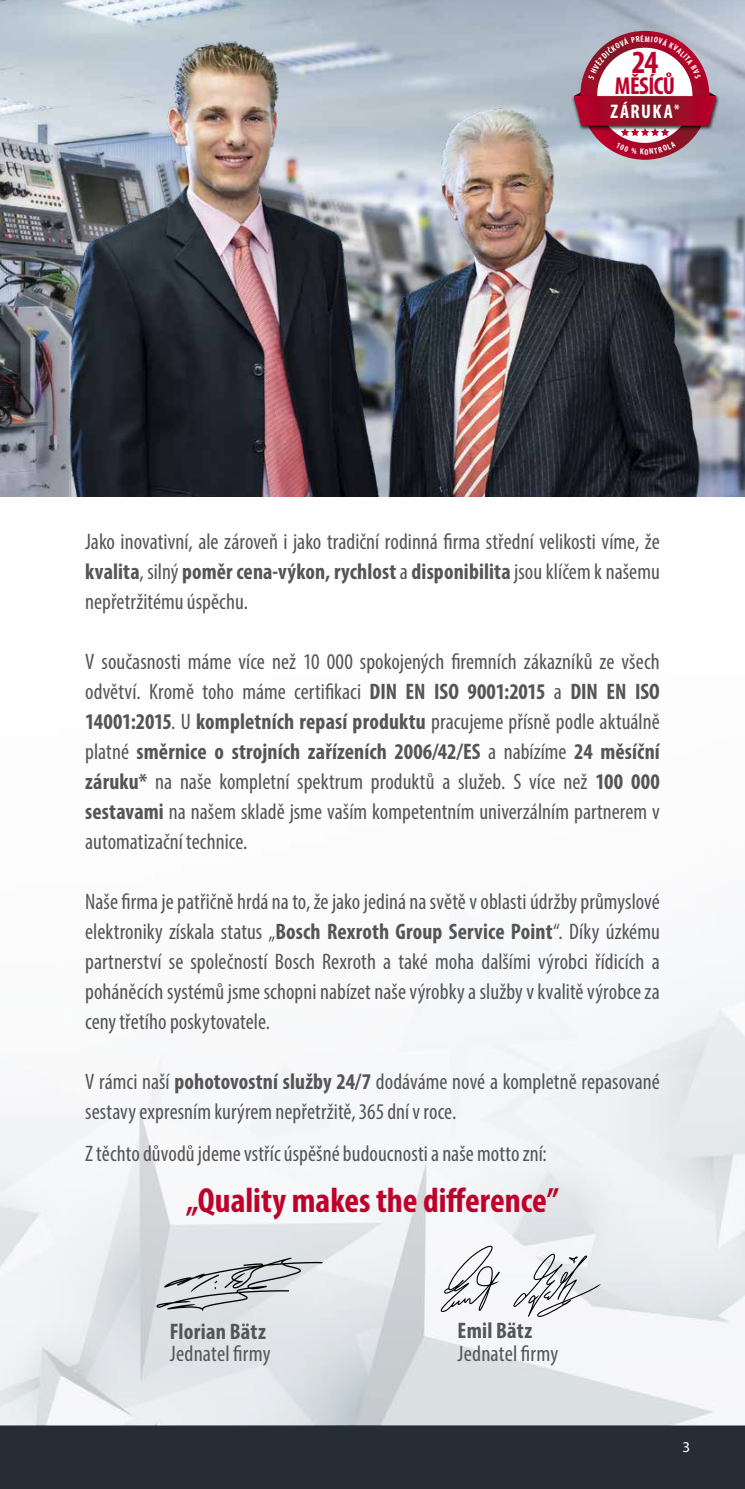
<style>
.page{position:relative;width:745px;height:1489px;background:#fff}
.page>*{position:absolute;margin:0;border:0;box-sizing:border-box;transform-origin:0 0}
.t1{font:700 condensed 35px "Myriad Pro";color:#be002b}
.t2{font:700 condensed 32.5px "Myriad Pro";color:#be002b}
.t3{font:700 condensed 24.5px "Myriad Pro";letter-spacing:-.025em;color:#be002b}
.t4{font:condensed 22.5px/30px "Myriad Pro";letter-spacing:.005em;color:#555;text-align:justify}
.t5{font:700 condensed 22.5px "Myriad Pro";letter-spacing:.01em;color:#555}
.t6{font:700 condensed 19.75px "Myriad Pro";letter-spacing:.075em;color:#fff}
.t7{font:15px "Myriad Pro";color:#fff}
.s1{font-weight:700}
</style>
<div class="page">
<div style="left:0;top:1424px;width:744px;height:64px;background:#272d37"></div>
<img style="left:0;top:496px;width:744px;height:928px">
<img style="left:0;top:0;width:744px;height:496px">
<svg style="left:440px;top:1245px;width:59px;height:66px"></svg>
<svg style="left:513px;top:1253px;width:87px;height:63px"></svg>
<svg style="left:156px;top:1257px;width:167px;height:53px;background:#c4c8cb"></svg>
<img style="left:66px;top:39px;width:636px;height:457px">
<svg style="left:580px;top:31px;width:128px;height:129px"></svg>
<div style="left:596px;top:48px;width:96px;height:95px;background:#fff;border-radius:50%"></div>
<img style="left:571px;top:93px;width:147px;height:39px">
<svg style="left:573px;top:92px;width:143px;height:63px;background:#a7495e"></svg>
<svg style="left:588px;top:35px;width:112px;height:45px"></svg>
<h2 class="t2" style="left:631px;top:42px;width:28px">24</h2>
<p class="t3" style="left:614px;top:71px;width:62px">MĚSÍCŮ</p>
<p class="t6" style="left:610px;top:99px;width:71px">ZÁRUKA<sup>*</sup></p>
<p class="t4" style="left:85px;top:526px;width:576px">Jako inovativní, ale zároveň i jako tradiční rodinná firma střední velikosti víme, že <span class="s1">kvalita</span>, silný <span class="s1">poměr cena-výkon, rychlost</span> a <span class="s1">disponibilita</span> jsou klíčem k našemu nepřetržitému úspěchu.</p>
<p class="t4" style="left:85px;top:646px;width:576px">V současnosti máme více než 10 000 spokojených firemních zákazníků ze všech odvětví. Kromě toho máme certifikaci <span class="s1">DIN EN ISO 9001:2015</span> a <span class="s1">DIN EN ISO 14001:2015</span>. U <span class="s1">kompletních repasí produktu</span> pracujeme přísně podle aktuálně platné <span class="s1">směrnice o strojních zařízeních 2006/42/ES</span> a nabízíme <span class="s1">24 měsíční záruku*</span> na naše kompletní spektrum produktů a služeb. S více než <span class="s1">100 000 sestavami</span> na našem skladě jsme vaším kompetentním univerzálním partnerem v automatizační technice.</p>
<p class="t4" style="left:85px;top:886px;width:576px">Naše firma je patřičně hrdá na to, že jako jediná na světě v oblasti údržby průmyslové elektroniky získala status „<span class="s1">Bosch Rexroth Group Service Point</span>“. Díky úzkému partnerství se společností Bosch Rexroth a také moha dalšími výrobci řídicích a poháněcích systémů jsme schopni nabízet naše výrobky a služby v kvalitě výrobce za ceny třetího poskytovatele.</p>
<p class="t4" style="left:85px;top:1066px;width:575px">V rámci naší <span class="s1">pohotovostní služby 24/7</span> dodáváme nové a kompletně repasované sestavy expresním kurýrem nepřetržitě, 365 dní v roce.</p>
<p class="t4" style="left:85px;top:1138px;width:463px">Z těchto důvodů jdeme vstříc úspěšné budoucnosti a naše motto zní:</p>
<h1 class="t1" style="left:186px;top:1177px;width:374px">„Quality makes the difference”</h1>
<p class="t5" style="left:170px;top:1316px;width:97px">Florian Bätz</p>
<p class="t4" style="left:170px;top:1338px;width:102px">Jednatel firmy</p>
<p class="t5" style="left:457px;top:1316px;width:76px">Emil Bätz</p>
<p class="t4" style="left:457px;top:1337px;width:102px">Jednatel firmy</p>
<p class="t7" style="left:682px;top:1437px;width:9px">3</p>
</div>
